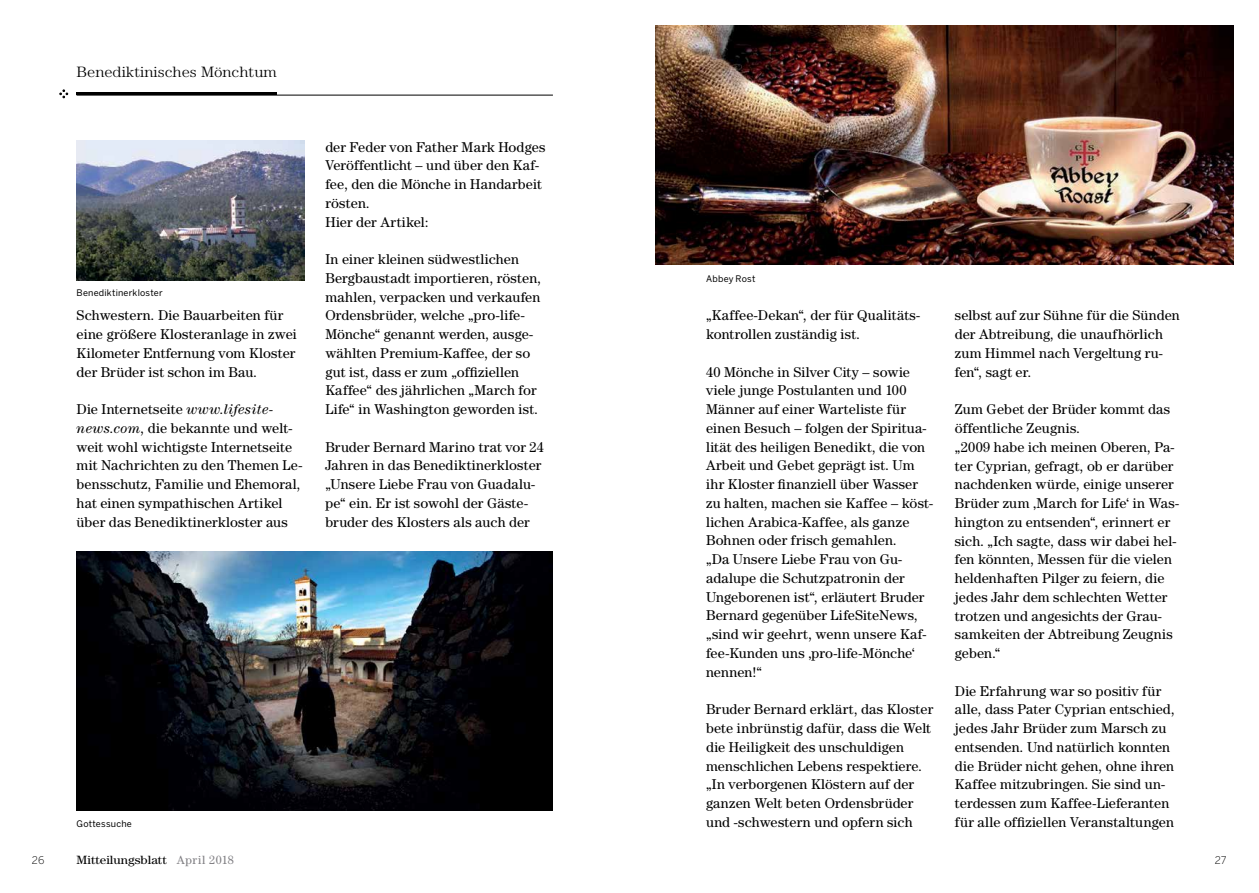
<style>
.page{position:relative;width:1259px;height:893px;background:#fff}
.page>*{position:absolute;margin:0;border:0;box-sizing:border-box;transform-origin:0 0}
.t1{font:300 15px "Century Std";color:#000;scale:1.09 1}
.t2{font:14.25px/18.8px "Century Std";letter-spacing:.01em;color:#000}
.t3{font:12px "Century Std";color:#000;scale:1.09 1}
.t4{font:300 10.5px "Benton Sans";color:#000}
.t5{font:9px "Benton Sans";letter-spacing:.025em;color:#000}
.s1{font-style:italic}
.s2{color:#807f83}
</style>
<div class="page">
<svg style="left:60px;top:90px;width:8px;height:8px"></svg>
<hr style="left:77px;top:95px;width:476px;height:1px;background:#000">
<hr style="left:77px;top:93px;width:199px;height:2px;background:#000">
<img style="left:655px;top:26px;width:578px;height:238px">
<img style="left:77px;top:140px;width:227px;height:141px">
<img style="left:77px;top:551px;width:476px;height:259px">
<p class="t1" style="left:77px;top:63px;width:185px">Benediktinisches Mönchtum</p>
<p class="t5" style="left:77px;top:288px;width:88px">Benediktinerkloster</p>
<p class="t2" style="left:77px;top:306px;width:222px">Schwestern. Die Bauarbeiten für eine größere Klosteranlage in zwei<br>Kilometer Entfernung vom Kloster der Brüder ist schon im Bau.</p>
<p class="t2" style="left:77px;top:400px;width:227px">Die Internetseite <span class="s1">www.lifesite&shy;news.com</span>, die bekannte und welt&shy;weit wohl wichtigste Internetseite mit Nachrichten zu den Themen Le&shy;bensschutz, Familie und Ehemoral, hat einen sympathischen Artikel über das Benediktinerkloster aus</p>
<p class="t2" style="left:325px;top:137px;width:222px">der Feder von Father Mark Hodges<br>Veröffentlicht – und über den Kaf&shy;fee, den die Mönche in Handarbeit rösten.<br>Hier der Artikel:</p>
<p class="t2" style="left:325px;top:250px;width:217px">In einer kleinen südwestlichen Bergbaustadt importieren, rösten, mahlen, verpacken und verkaufen Ordensbrüder, welche „pro-life-Mönche“ genannt werden, ausge&shy;wählten Premium-Kaffee, der so gut ist, dass er zum „offiziellen Kaffee“ des jährlichen „March for Life“ in Washington geworden ist.</p>
<p class="t2" style="left:325px;top:437px;width:220px">Bruder Bernard Marino trat vor 24<br>Jahren in das Benediktinerkloster „Unsere Liebe Frau von Guadalu&shy;pe“ ein. Er ist sowohl der Gäste&shy;bruder des Klosters als auch der</p>
<p class="t5" style="left:77px;top:818px;width:57px">Gottessuche</p>
<p class="t5" style="left:706px;top:273px;width:51px">Abbey Rost</p>
<p class="t2" style="left:706px;top:306px;width:216px">„Kaffee-Dekan“, der für Qualitäts&shy;kontrollen zuständig ist.</p>
<p class="t2" style="left:706px;top:362px;width:229px">40 Mönche in Silver City – sowie viele junge Postulanten und 100<br>Männer auf einer Warteliste für einen Besuch – folgen der Spiritua&shy;lität des heiligen Benedikt, die von<br>Arbeit und Gebet geprägt ist. Um ihr Kloster finanziell über Wasser zu halten, machen sie Kaffee – köst&shy;lichen Arabica-Kaffee, als ganze<br>Bohnen oder frisch gemahlen.<br>„Da Unsere Liebe Frau von Gu&shy;adalupe die Schutzpatronin der<br>Ungeborenen ist“, erläutert Bruder<br>Bernard gegenüber LifeSiteNews, „sind wir geehrt, wenn unsere Kaf&shy;fee-Kunden uns ‚pro-life-Mönche‘ nennen!“</p>
<p class="t2" style="left:706px;top:700px;width:229px">Bruder Bernard erklärt, das Kloster bete inbrünstig dafür, dass die Welt die Heiligkeit des unschuldigen menschlichen Lebens respektiere. „In verborgenen Klöstern auf der ganzen Welt beten Ordensbrüder und -schwestern und opfern sich</p>
<p class="t2" style="left:955px;top:306px;width:226px">selbst auf zur Sühne für die Sünden der Abtreibung, die unaufhörlich zum Himmel nach Vergeltung ru&shy;fen“, sagt er.</p>
<p class="t2" style="left:955px;top:400px;width:226px">Zum Gebet der Brüder kommt das öffentliche Zeugnis.<br>„2009 habe ich meinen Oberen, Pa&shy;ter Cyprian, gefragt, ob er darüber nachdenken würde, einige unserer<br>Brüder zum ‚March for Life‘ in Was&shy;hington zu entsenden“, erinnert er sich. „Ich sagte, dass wir dabei hel&shy;fen könnten, Messen für die vielen heldenhaften Pilger zu feiern, die jedes Jahr dem schlechten Wetter trotzen und angesichts der Grau&shy;samkeiten der Abtreibung Zeugnis geben.“</p>
<p class="t2" style="left:955px;top:681px;width:221px">Die Erfahrung war so positiv für alle, dass Pater Cyprian entschied, jedes Jahr Brüder zum Marsch zu entsenden. Und natürlich konnten die Brüder nicht gehen, ohne ihren Kaffee mitzubringen. Sie sind un&shy;terdessen zum Kaffee-Lieferanten für alle offiziellen Veranstaltungen</p>
<p class="t4" style="left:32px;top:854px;width:14px">26</p>
<p class="t3" style="left:77px;top:853px;width:146px">Mitteilungsblatt <span class="s2">April 2018</span></p>
<p class="t4" style="left:1214px;top:854px;width:13px">27</p>
</div>
